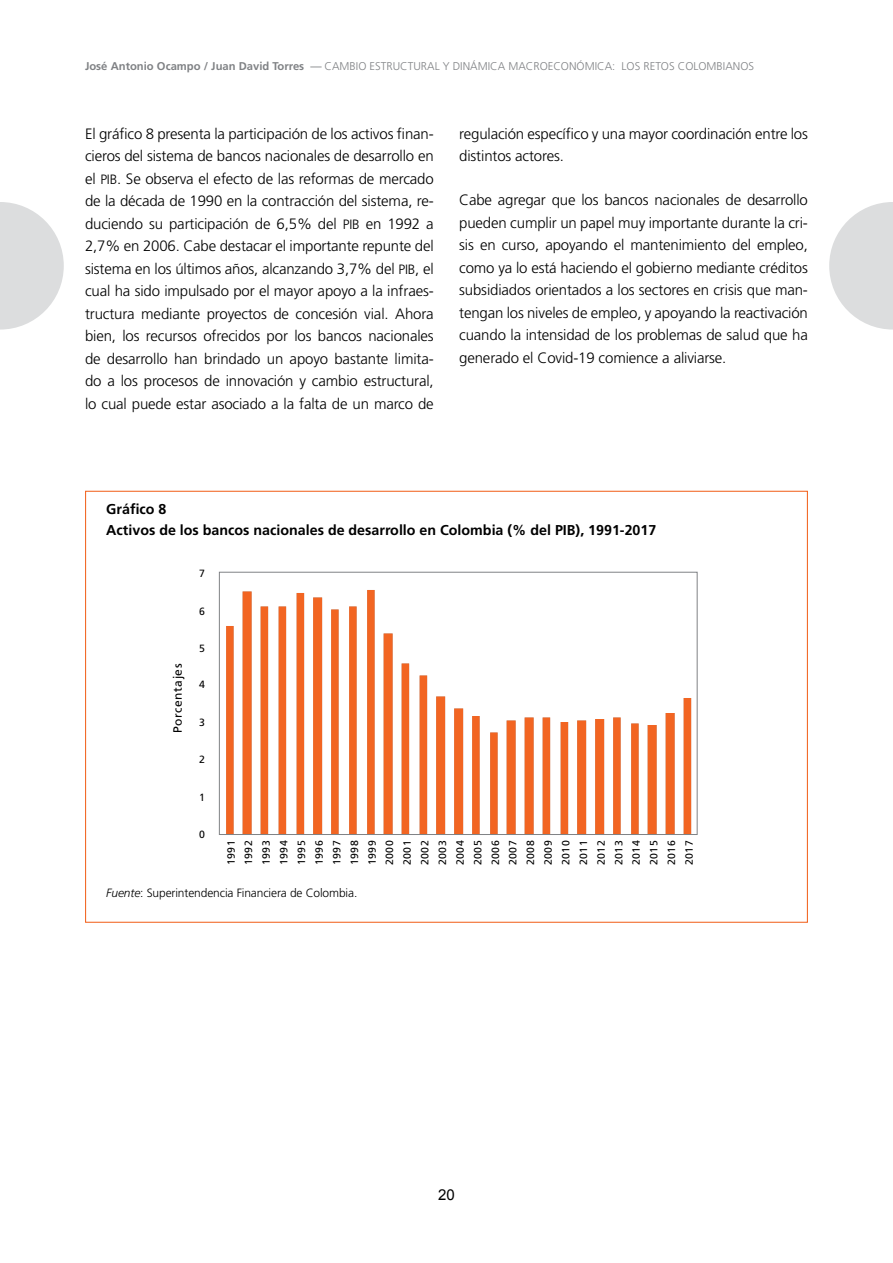
<style>
.page{position:relative;width:893px;height:1263px;background:#fff}
.page>*{position:absolute;margin:0;border:0;box-sizing:border-box;transform-origin:0 0}
.t1{font:300 15px/22.5px "Frutiger";letter-spacing:-.01em;color:#000;text-align:justify}
.t2{font:15px "Arial";color:#000}
.t3{font:700 14.25px/21px "Frutiger";color:#000}
.t4{font:300 12px "Frutiger";letter-spacing:-.01em;color:#000}
.t5{font:12px "Frutiger";letter-spacing:.05em;color:#000}
.t6{font:300 11.25px "Frutiger";color:#808285}
.t7{font:10.5px/17.5px "Frutiger";letter-spacing:.05em;color:#000;text-align:justify}
.s1{font-weight:700}
.s2{font-weight:400}
.s3{font-size:13.5px}
.s4{font-style:italic}
</style>
<div class="page">
<svg style="left:0;top:202px;width:64px;height:128px"></svg>
<svg style="left:829px;top:202px;width:64px;height:128px"></svg>
<svg style="left:226px;top:590px;width:465px;height:243px"></svg>
<div style="left:219px;top:572px;width:478px;height:263px;border:1px solid #808285"></div>
<p class="t6" style="left:85px;top:60px;width:671px"><span class="s1">José Antonio Ocampo / Juan David Torres</span> <span class="s2">—</span> CAMBIO ESTRUCTURAL Y DINÁMICA MACROECONÓMICA: LOS RETOS COLOMBIANOS</p>
<p class="t1" style="left:85px;top:123px;width:350px">El gráfico 8 presenta la participación de los activos finan&shy;cieros del sistema de bancos nacionales de desarrollo en el <span class="s3">PIB</span>. Se observa el efecto de las reformas de mercado de la década de 1990 en la contracción del sistema, re&shy;duciendo su participación de 6,5% del <span class="s3">PIB</span> en 1992 a 2,7% en 2006. Cabe destacar el importante repunte del sistema en los últimos años, alcanzando 3,7% del <span class="s3">PIB</span>, el cual ha sido impulsado por el mayor apoyo a la infraes&shy;tructura mediante proyectos de concesión vial. Ahora bien, los recursos ofrecidos por los bancos nacionales de desarrollo han brindado un apoyo bastante limita&shy;do a los procesos de innovación y cambio estructural, lo cual puede estar asociado a la falta de un marco de</p>
<p class="t1" style="left:459px;top:123px;width:350px">regulación específico y una mayor coordinación entre los distintos actores.</p>
<p class="t1" style="left:459px;top:189px;width:350px">Cabe agregar que los bancos nacionales de desarrollo pueden cumplir un papel muy importante durante la cri&shy;sis en curso, apoyando el mantenimiento del empleo, como ya lo está haciendo el gobierno mediante créditos subsidiados orientados a los sectores en crisis que man&shy;tengan los niveles de empleo, y apoyando la reactivación cuando la intensidad de los problemas de salud que ha generado el Covid-19 comience a aliviarse.</p>
<p class="t3" style="left:106px;top:499px;width:552px">Gráfico 8<br>Activos de los bancos nacionales de desarrollo en Colombia (% del PIB), 1991-2017</p>
<p class="t7" style="left:199px;top:565px;width:7px">7</p>
<p class="t7" style="left:199px;top:602px;width:7px">6</p>
<p class="t5" style="left:171px;top:733px;width:71px;rotate:-90deg">Porcentajes</p>
<p class="t7" style="left:199px;top:640px;width:7px">5</p>
<p class="t7" style="left:199px;top:676px;width:7px">4</p>
<p class="t7" style="left:199px;top:713px;width:7px">3</p>
<p class="t7" style="left:199px;top:751px;width:7px">2</p>
<p class="t7" style="left:199px;top:788px;width:7px">1</p>
<p class="t7" style="left:199px;top:826px;width:7px">0</p>
<p class="t7" style="left:222px;top:865px;width:26px;rotate:-90deg">1991<br>1992<br>1993<br>1994<br>1995<br>1996<br>1997<br>1998<br>1999<br>2000<br>2001<br>2002<br>2003<br>2004<br>2005<br>2006<br>2007<br>2008<br>2009<br>2010<br>2011<br>2012<br>2013<br>2014<br>2015<br>2016<br>2017</p>
<p class="t4" style="left:106px;top:886px;width:253px"><span class="s4">Fuente</span>: Superintendencia Financiera de Colombia.</p>
<p class="t2" style="left:438px;top:1185px;width:18px">20</p>
</div>
